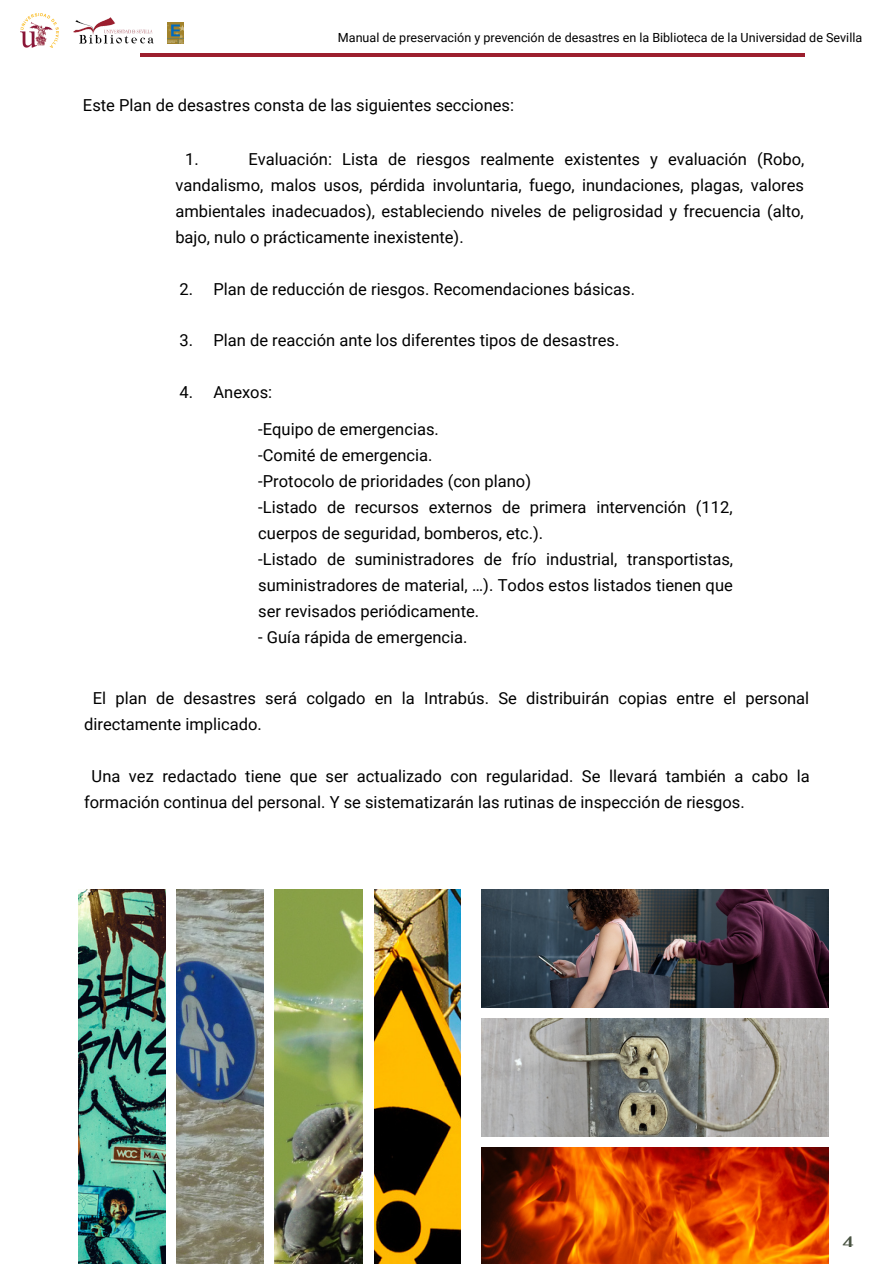
<style>
.page{position:relative;width:894px;height:1264px;background:#fff}
.page>*{position:absolute;margin:0;border:0;box-sizing:border-box;transform-origin:0 0}
.t1{font:16.5px/26px "Roboto";color:#000}
.t2{font:700 15px "Fahkwang";color:#485241}
.t3{font:12.6px "Roboto";color:#000}
</style>
<div class="page">
<img style="left:481px;top:889px;width:347px;height:118px">
<img style="left:481px;top:1018px;width:347px;height:118px">
<img style="left:481px;top:1147px;width:347px;height:116px">
<img style="left:79px;top:889px;width:87px;height:374px">
<img style="left:177px;top:889px;width:86px;height:374px">
<img style="left:275px;top:889px;width:88px;height:374px">
<img style="left:374px;top:889px;width:87px;height:374px">
<hr style="left:140px;top:53px;width:664px;height:4px;background:#9c1f2e">
<img style="left:74px;top:17px;width:80px;height:27px">
<img style="left:20px;top:14px;width:39px;height:34px">
<img style="left:168px;top:22px;width:15px;height:21px">
<p class="t3" style="left:338px;top:30px;width:525px">Manual de preservación y prevención de desastres en la Biblioteca de la Universidad de Sevilla</p>
<p class="t1" style="left:83px;top:92px;width:432px">Este Plan de desastres consta de las siguientes secciones:</p>
<p class="t1" style="left:185px;top:146px;width:15px">1.</p>
<p class="t1" style="left:175px;top:146px;width:630px;text-align:justify;text-indent:73px">Evaluación: Lista de riesgos realmente existentes y evaluación (Robo, vandalismo, malos usos, pérdida involuntaria, fuego, inundaciones, plagas, valores ambientales inadecuados), estableciendo niveles de peligrosidad y frecuencia (alto, bajo, nulo o prácticamente inexistente).</p>
<p class="t1" style="left:179px;top:276px;width:457px">2. Plan de reducción de riesgos. Recomendaciones básicas.</p>
<p class="t1" style="left:179px;top:328px;width:441px">3. Plan de reacción ante los diferentes tipos de desastres.</p>
<p class="t1" style="left:179px;top:379px;width:94px">4. Anexos:</p>
<p class="t1" style="left:258px;top:416px;width:182px">-Equipo de emergencias.</p>
<p class="t1" style="left:258px;top:442px;width:176px">-Comité de emergencia.</p>
<p class="t1" style="left:258px;top:468px;width:274px">-Protocolo de prioridades (con plano)</p>
<p class="t1" style="left:258px;top:494px;width:475px">-Listado de recursos externos de primera intervención (112, cuerpos de seguridad, bomberos, etc.).</p>
<p class="t1" style="left:258px;top:546px;width:476px;text-align:justify">-Listado de suministradores de frío industrial, transportistas, suministradores de material, …). Todos estos listados tienen que ser revisados periódicamente.</p>
<p class="t1" style="left:258px;top:624px;width:211px">- Guía rápida de emergencia.</p>
<p class="t1" style="left:84px;top:685px;width:726px;text-indent:9px">El plan de desastres será colgado en la Intrabús. Se distribuirán copias entre el personal directamente implicado.</p>
<p class="t1" style="left:84px;top:763px;width:726px;text-indent:7px">Una vez redactado tiene que ser actualizado con regularidad. Se llevará también a cabo la formación continua del personal. Y se sistematizarán las rutinas de inspección de riesgos.</p>
<p class="t2" style="left:842px;top:1231px;width:13px">4</p>
</div>
